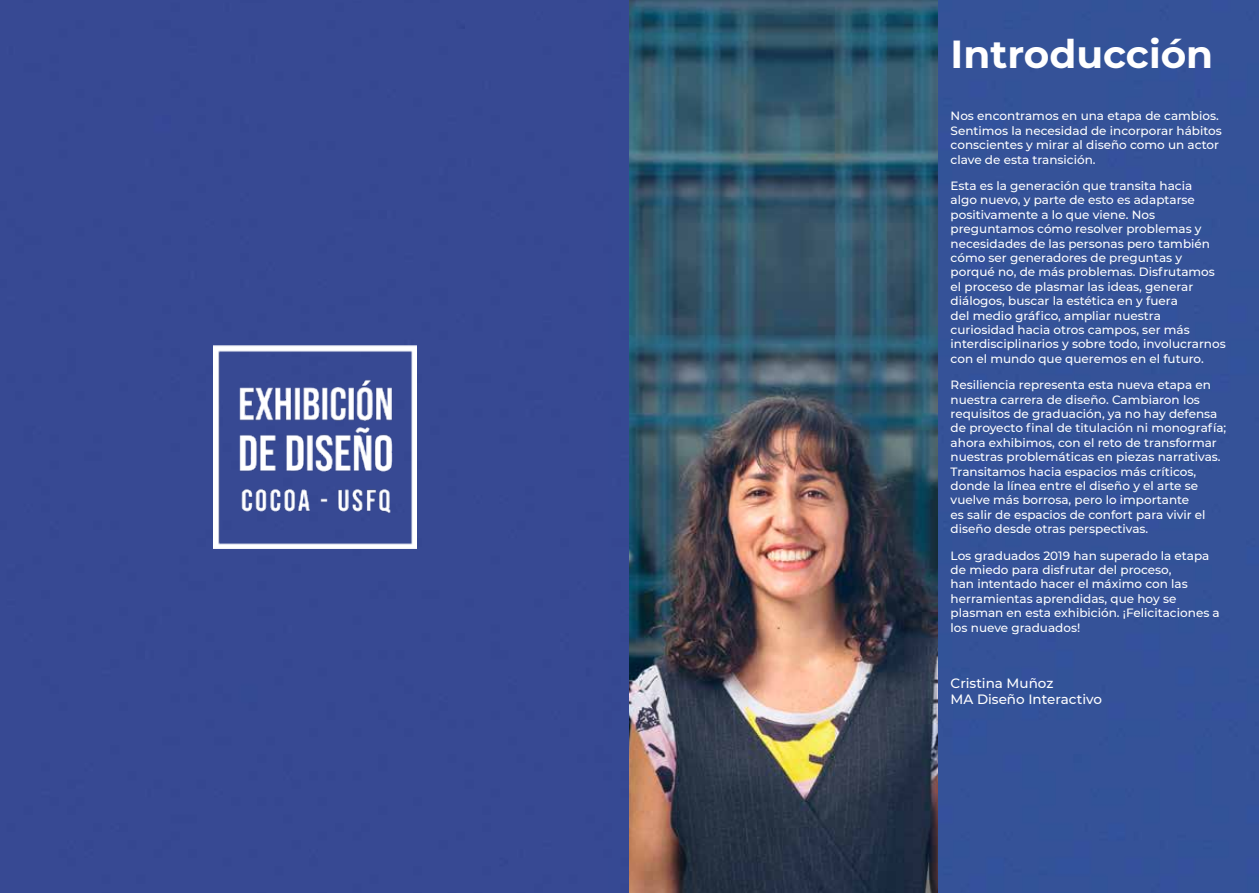
<style>
.page{position:relative;width:1259px;height:893px;background:#fff}
.page>*{position:absolute;margin:0;border:0;box-sizing:border-box;transform-origin:0 0}
.t1{font:700 39px "Montserrat";color:#fff}
.t2{font:500 13.5px/16.2px "Montserrat";color:#fff}
.t3{font:500 12px/14.4px "Montserrat";color:#fff}
</style>
<div class="page">
<div style="left:938px;top:0;width:321px;height:893px;background:#355298"></div>
<div style="left:0;top:0;width:629px;height:893px;background:#374993"></div>
<img style="left:213px;top:345px;width:203px;height:204px">
<img style="left:629px;top:0;width:309px;height:893px">
<h1 class="t1" style="left:950px;top:26px;width:264px">Introducción</h1>
<p class="t3" style="left:950px;top:108px;width:273px">Nos encontramos en una etapa de cambios.<br>Sentimos la necesidad de incorporar hábitos conscientes y mirar al diseño como un actor clave de esta transición.</p>
<p class="t3" style="left:950px;top:178px;width:277px">Esta es la generación que transita hacia<br>algo nuevo, y parte de esto es adaptarse positivamente a lo que viene. Nos preguntamos cómo resolver problemas y necesidades de las personas pero también cómo ser generadores de preguntas y porqué no, de más problemas. Disfrutamos el proceso de plasmar las ideas, generar diálogos, buscar la estética en y fuera<br>del medio gráfico, ampliar nuestra curiosidad hacia otros campos, ser más interdisciplinarios y sobre todo, involucrarnos con el mundo que queremos en el futuro.</p>
<p class="t3" style="left:950px;top:377px;width:277px">Resiliencia representa esta nueva etapa en nuestra carrera de diseño. Cambiaron los requisitos de graduación, ya no hay defensa de proyecto final de titulación ni monografía; ahora exhibimos, con el reto de transformar nuestras problemáticas en piezas narrativas.<br>Transitamos hacia espacios más críticos, donde la línea entre el diseño y el arte se vuelve más borrosa, pero lo importante<br>es salir de espacios de confort para vivir el diseño desde otras perspectivas.</p>
<p class="t3" style="left:950px;top:548px;width:271px">Los graduados 2019 han superado la etapa de miedo para disfrutar del proceso,<br>han intentado hacer el máximo con las herramientas aprendidas, que hoy se plasman en esta exhibición. ¡Felicitaciones a los nueve graduados!</p>
<p class="t2" style="left:950px;top:674px;width:153px">Cristina Muñoz<br>MA Diseño Interactivo</p>
</div>
